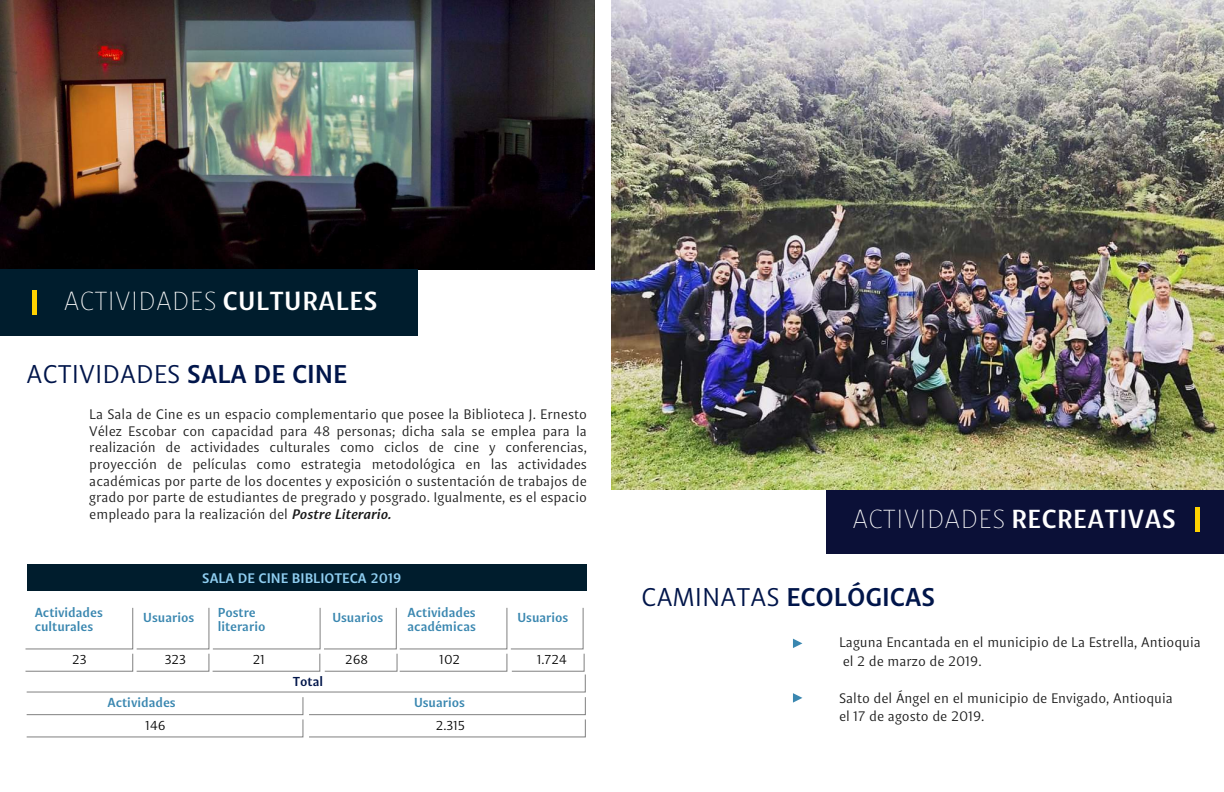
<style>
.page{position:relative;width:1224px;height:792px;background:#fff}
.page>*{position:absolute;margin:0;border:0;box-sizing:border-box;transform-origin:0 0}
.t1{font:100 28px "Indivisa Display Sans";color:#fff}
.t2{font:26px "Indivisa Text Sans";color:#00154a}
.t3{font:700 26px "Indivisa Text Sans";color:#00154a}
.t4{font:14px/16.5px "Indivisa Text Sans";color:#1a1a1a}
.t5{font:700 14px "Indivisa Text Sans";color:#90cff2}
.t6{font:700 13.2px/13.2px "Indivisa Text Sans";color:#3a87b0}
.t7{font:13.2px "Indivisa Text Sans";color:#000}
.t8{font:700 13.2px "Indivisa Text Sans";color:#00154a}
.s1{font-weight:400}
.s2{font-weight:700}
.s3{font-weight:700;font-style:italic}
</style>
<div class="page">
<div style="left:827px;top:204px;width:397px;height:349px;background:#0b1037"></div>
<div style="left:1195px;top:507px;width:5px;height:24px;background:#ffd200"></div>
<img style="left:0;top:0;width:594px;height:270px">
<div style="left:0;top:269px;width:417px;height:67px;background:#001d2d"></div>
<div style="left:32px;top:291px;width:5px;height:24px;background:#ffd200"></div>
<div style="left:27px;top:565px;width:560px;height:26px;background:#001d2d"></div>
<svg style="left:25px;top:607px;width:561px;height:131px"></svg>
<svg style="left:793px;top:639px;width:9px;height:9px"></svg>
<svg style="left:793px;top:693px;width:9px;height:10px"></svg>
<img style="left:611px;top:0;width:613px;height:489px">
<h1 class="t1" style="left:64px;top:280px;width:315px">ACTIVIDADES <span class="s1">CULTURALES</span></h1>
<h2 class="t2" style="left:27px;top:353px;width:322px">ACTIVIDADES <span class="s2">SALA DE CINE</span></h2>
<p class="t4" style="left:89px;top:405px;width:499px;text-align:justify">La Sala de Cine es un espacio complementario que posee la Biblioteca J. Ernesto Vélez Escobar con capacidad para 48 personas; dicha sala se emplea para la realización de actividades culturales como ciclos de cine y conferencias, proyección de películas como estrategia metodológica en las actividades académicas por parte de los docentes y exposición o sustentación de trabajos de grado por parte de estudiantes de pregrado y posgrado. Igualmente, es el espacio empleado para la realización del <span class="s3">Postre Literario.</span></p>
<p class="t5" style="left:202px;top:566px;width:201px">SALA DE CINE BIBLIOTECA 2019</p>
<p class="t6" style="left:35px;top:605px;width:70px">Actividades culturales</p>
<p class="t6" style="left:218px;top:605px;width:49px">Postre literario</p>
<p class="t6" style="left:143px;top:609px;width:53px">Usuarios</p>
<p class="t6" style="left:332px;top:609px;width:53px">Usuarios</p>
<p class="t6" style="left:408px;top:605px;width:70px">Actividades</p>
<p class="t6" style="left:517px;top:609px;width:53px">Usuarios</p>
<p class="t6" style="left:408px;top:619px;width:70px">académicas</p>
<p class="t7" style="left:72px;top:649px;width:16px">23</p>
<p class="t7" style="left:165px;top:649px;width:23px">323</p>
<p class="t7" style="left:253px;top:649px;width:14px">21</p>
<p class="t7" style="left:345px;top:649px;width:25px">268</p>
<p class="t7" style="left:440px;top:649px;width:22px">102</p>
<p class="t7" style="left:537px;top:649px;width:31px">1.724</p>
<p class="t6" style="left:108px;top:695px;width:70px">Actividades</p>
<p class="t6" style="left:414px;top:695px;width:53px">Usuarios</p>
<p class="t7" style="left:146px;top:715px;width:22px">146</p>
<p class="t7" style="left:436px;top:715px;width:30px">2.315</p>
<p class="t8" style="left:293px;top:671px;width:32px">Total</p>
<h1 class="t1" style="left:852px;top:498px;width:325px">ACTIVIDADES <span class="s1">RECREATIVAS</span></h1>
<h2 class="t3" style="left:641px;top:575px;width:295px"><span class="s1">CAMINATAS</span> ECOLÓGICAS</h2>
<p class="t4" style="left:839px;top:632px;width:363px;line-height:18.5px">Laguna Encantada en el municipio de La Estrella, Antioquia el 2 de marzo de 2019.</p>
<p class="t4" style="left:839px;top:688px;width:335px;line-height:18.5px">Salto del Ángel en el municipio de Envigado, Antioquia el 17 de agosto de 2019.</p>
</div>
